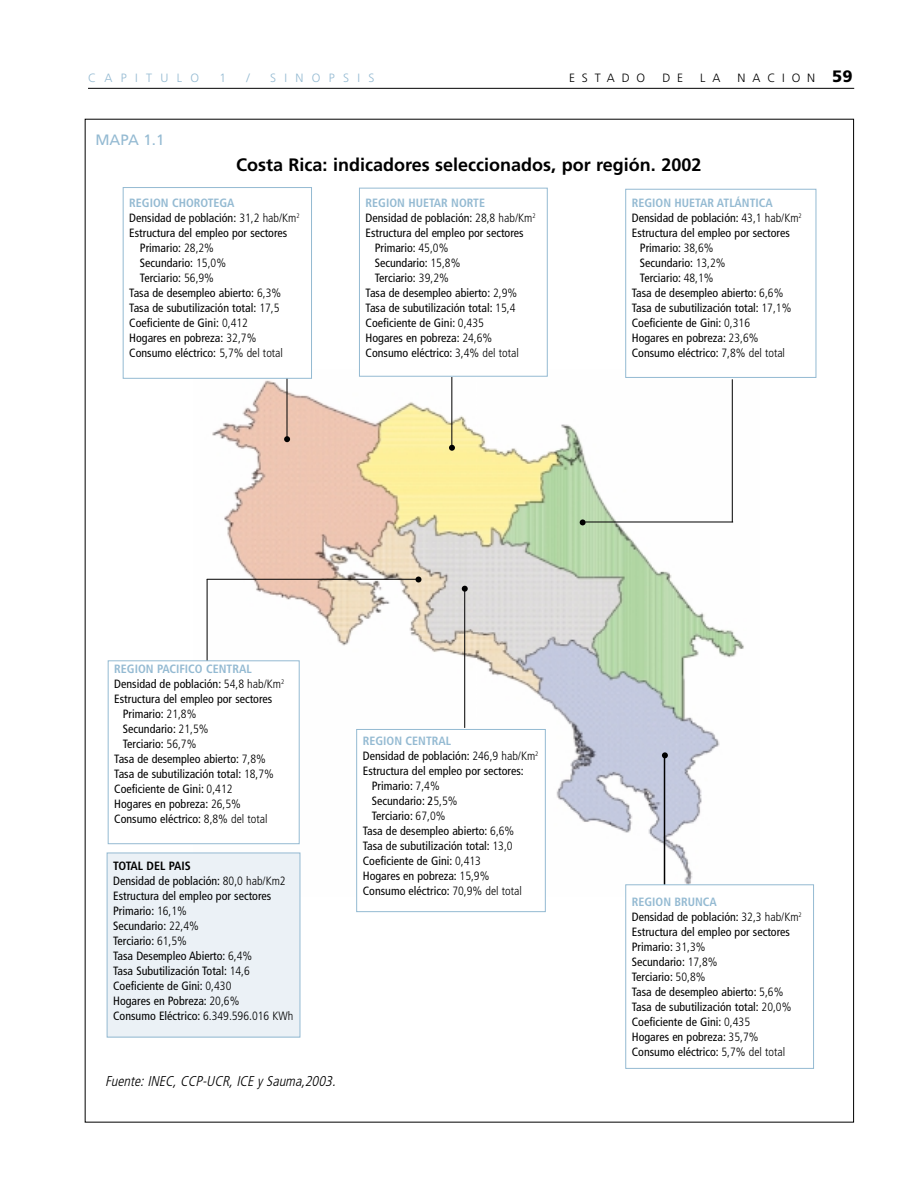
<style>
.page{position:relative;width:918px;height:1188px;background:#fff}
.page>*{position:absolute;margin:0;border:0;box-sizing:border-box;transform-origin:0 0}
.t1{font:700 18px "Frutiger";color:#000}
.t2{font:15px "Frutiger";color:#94bad2}
.t3{font:italic 300 condensed 14.25px "Frutiger";color:#000}
.t4{font:condensed 12px/15px "Frutiger";color:#000}
.t5{font:700 condensed 12px "Frutiger";color:#94bad2}
.t6{font:300 12px "Frutiger";letter-spacing:.695em;color:#94bad2}
.t7{font:300 12px "Frutiger";letter-spacing:.575em;color:#000}
.s1{font-weight:900;font-size:16.5px}
.s2{font-weight:300}
.s3{font-weight:700}
.s4{font-weight:700;color:#94bad2}
</style>
<div class="page">
<hr style="left:88px;top:88px;width:766px;height:1px;background:#000">
<img style="left:194px;top:377px;width:550px;height:519px">
<hr style="left:287px;top:368px;width:1px;height:72px;background:#000">
<hr style="left:207px;top:579px;width:210px;height:1px;background:#000">
<hr style="left:207px;top:579px;width:1px;height:105px;background:#000">
<div style="left:108px;top:661px;width:191px;height:183px;background:#fff"></div>
<div style="left:108px;top:660px;width:192px;height:184px;border:1px solid #94bad2"></div>
<div style="left:123px;top:188px;width:189px;height:190px;background:#fff"></div>
<div style="left:123px;top:187px;width:189px;height:192px;border:1px solid #94bad2"></div>
<svg style="left:284px;top:436px;width:6px;height:6px"></svg>
<hr style="left:451px;top:375px;width:1px;height:72px;background:#000">
<svg style="left:449px;top:445px;width:6px;height:6px"></svg>
<svg style="left:580px;top:519px;width:6px;height:6px"></svg>
<svg style="left:416px;top:577px;width:5px;height:5px"></svg>
<svg style="left:462px;top:586px;width:6px;height:6px"></svg>
<svg style="left:662px;top:752px;width:6px;height:6px"></svg>
<hr style="left:585px;top:522px;width:148px;height:1px;background:#000">
<hr style="left:732px;top:379px;width:1px;height:143px;background:#000">
<hr style="left:464px;top:590px;width:1px;height:138px;background:#000">
<div style="left:357px;top:729px;width:188px;height:183px;background:#fff"></div>
<div style="left:356px;top:729px;width:190px;height:183px;border:1px solid #94bad2"></div>
<div style="left:107px;top:853px;width:193px;height:184px;background:#ebf1f6"></div>
<div style="left:107px;top:853px;width:193px;height:184px;border:1px solid #94bad2"></div>
<hr style="left:664px;top:756px;width:1px;height:138px;background:#000">
<div style="left:359px;top:188px;width:189px;height:189px;border:1px solid #94bad2"></div>
<div style="left:625px;top:189px;width:191px;height:189px;border:1px solid #94bad2"></div>
<div style="left:626px;top:885px;width:188px;height:183px;background:#fff"></div>
<div style="left:625px;top:884px;width:189px;height:185px;border:1px solid #94bad2"></div>
<p class="t6" style="left:88px;top:73px;width:113px">CAPITULO</p>
<p class="t6" style="left:219px;top:73px;width:8px">1</p>
<p class="t6" style="left:246px;top:73px;width:5px">/</p>
<p class="t6" style="left:270px;top:73px;width:106px">SINOPSIS</p>
<p class="t7" style="left:569px;top:73px;width:78px">ESTADO</p>
<p class="t7" style="left:662px;top:73px;width:22px">D E</p>
<p class="t7" style="left:700px;top:73px;width:22px">L A</p>
<p class="t7" style="left:738px;top:73px;width:116px">NACION <span class="s1">59</span></p>
<p class="t2" style="left:95px;top:133px;width:71px">MAPA 1.1</p>
<h1 class="t1" style="left:236px;top:158px;width:467px">Costa Rica: indicadores seleccionados, por región. 2002</h1>
<p class="t5" style="left:129px;top:198px;width:107px">REGION CHOROTEGA</p>
<p class="t4" style="left:129px;top:211px;width:172px">Densidad de población: <span class="s2">31,2 hab/Km</span><sup>2</sup></p>
<p class="t4" style="left:129px;top:226px;width:160px">Estructura del empleo por sectores</p>
<p class="t4" style="left:140px;top:241px;width:76px">Primario: <span class="s2">28,2%</span></p>
<p class="t4" style="left:140px;top:256px;width:88px">Secundario: <span class="s2">15,0%</span></p>
<p class="t4" style="left:140px;top:271px;width:76px">Terciario: <span class="s2">56,9%</span></p>
<p class="t4" style="left:129px;top:286px;width:154px">Tasa de desempleo abierto: <span class="s2">6,3%</span></p>
<p class="t4" style="left:129px;top:301px;width:152px">Tasa de subutilización total: <span class="s2">17,5</span></p>
<p class="t4" style="left:129px;top:316px;width:120px">Coeficiente de Gini: <span class="s2">0,412</span></p>
<p class="t4" style="left:129px;top:331px;width:129px">Hogares en pobreza: <span class="s2">32,7%</span></p>
<p class="t4" style="left:129px;top:346px;width:155px">Consumo eléctrico: <span class="s2">5,7% del total</span></p>
<p class="t5" style="left:366px;top:198px;width:121px">REGION HUETAR NORTE</p>
<p class="t4" style="left:366px;top:211px;width:171px">Densidad de población: <span class="s2">28,8 hab/Km</span><sup>2</sup></p>
<p class="t4" style="left:366px;top:226px;width:160px">Estructura del empleo por sectores</p>
<p class="t4" style="left:375px;top:241px;width:75px">Primario: <span class="s2">45,0%</span></p>
<p class="t4" style="left:375px;top:256px;width:87px">Secundario: <span class="s2">15,8%</span></p>
<p class="t4" style="left:375px;top:271px;width:76px">Terciario: <span class="s2">39,2%</span></p>
<p class="t4" style="left:366px;top:286px;width:153px">Tasa de desempleo abierto: <span class="s2">2,9%</span></p>
<p class="t4" style="left:366px;top:301px;width:151px">Tasa de subutilización total: <span class="s2">15,4</span></p>
<p class="t4" style="left:366px;top:316px;width:120px">Coeficiente de Gini: <span class="s2">0,435</span></p>
<p class="t4" style="left:366px;top:331px;width:128px">Hogares en pobreza: <span class="s2">24,6%</span></p>
<p class="t4" style="left:366px;top:346px;width:155px">Consumo eléctrico: <span class="s2">3,4% del total</span></p>
<p class="t5" style="left:632px;top:198px;width:143px">REGION HUETAR ATLÁNTICA</p>
<p class="t4" style="left:632px;top:211px;width:171px">Densidad de población: <span class="s2">43,1 hab/Km</span><sup>2</sup></p>
<p class="t4" style="left:632px;top:226px;width:160px">Estructura del empleo por sectores</p>
<p class="t4" style="left:640px;top:241px;width:75px">Primario: <span class="s2">38,6%</span></p>
<p class="t4" style="left:640px;top:256px;width:87px">Secundario: <span class="s2">13,2%</span></p>
<p class="t4" style="left:640px;top:271px;width:75px">Terciario: <span class="s2">48,1%</span></p>
<p class="t4" style="left:632px;top:286px;width:153px">Tasa de desempleo abierto: <span class="s2">6,6%</span></p>
<p class="t4" style="left:632px;top:301px;width:161px">Tasa de subutilización total: <span class="s2">17,1%</span></p>
<p class="t4" style="left:632px;top:316px;width:120px">Coeficiente de Gini: <span class="s2">0,316</span></p>
<p class="t4" style="left:632px;top:331px;width:128px">Hogares en pobreza: <span class="s2">23,6%</span></p>
<p class="t4" style="left:632px;top:346px;width:155px">Consumo eléctrico: <span class="s2">7,8% del total</span></p>
<p class="t5" style="left:114px;top:664px;width:139px">REGION PACIFICO CENTRAL</p>
<p class="t4" style="left:114px;top:678px;width:171px">Densidad de población: <span class="s2">54,8 hab/Km</span><sup>2</sup></p>
<p class="t4" style="left:114px;top:693px;width:160px">Estructura del empleo por sectores</p>
<p class="t4" style="left:123px;top:708px;width:75px">Primario: <span class="s2">21,8%</span></p>
<p class="t4" style="left:123px;top:723px;width:87px">Secundario: <span class="s2">21,5%</span></p>
<p class="t4" style="left:123px;top:738px;width:75px">Terciario: <span class="s2">56,7%</span></p>
<p class="t4" style="left:114px;top:753px;width:153px">Tasa de desempleo abierto: <span class="s2">7,8%</span></p>
<p class="t4" style="left:114px;top:768px;width:161px">Tasa de subutilización total: <span class="s2">18,7%</span></p>
<p class="t4" style="left:114px;top:783px;width:120px">Coeficiente de Gini: <span class="s2">0,412</span></p>
<p class="t4" style="left:114px;top:798px;width:128px">Hogares en pobreza: <span class="s2">26,5%</span></p>
<p class="t4" style="left:114px;top:813px;width:155px">Consumo eléctrico: <span class="s2">8,8% del total</span></p>
<p class="t4" style="left:113px;top:860px;width:182px"><span class="s3">TOTAL DEL PAIS<br></span>Densidad de población: <span class="s2">80,0 hab/Km2<br></span>Estructura del empleo por sectores<br>Primario: <span class="s2">16,1%<br></span>Secundario: <span class="s2">22,4%<br></span>Terciario: <span class="s2">61,5%<br></span>Tasa Desempleo Abierto: <span class="s2">6,4%<br></span>Tasa Subutilización Total: <span class="s2">14,6<br></span>Coeficiente de Gini: <span class="s2">0,430<br></span>Hogares en Pobreza: <span class="s2">20,6%<br></span>Consumo Eléctrico: <span class="s2">6.349.596.016 KWh</span></p>
<p class="t3" style="left:105px;top:1075px;width:235px">Fuente:INEC,CCP-UCR,ICE y Sauma,2003.</p>
<p class="t5" style="left:363px;top:736px;width:90px">REGION CENTRAL</p>
<p class="t4" style="left:363px;top:749px;width:177px">Densidad de población: <span class="s2">246,9 hab/Km</span><sup>2</sup></p>
<p class="t4" style="left:363px;top:764px;width:163px">Estructura del empleo por sectores:</p>
<p class="t4" style="left:372px;top:779px;width:69px">Primario: <span class="s2">7,4%</span></p>
<p class="t4" style="left:372px;top:794px;width:87px">Secundario: 2<span class="s2">5,5%</span></p>
<p class="t4" style="left:372px;top:809px;width:75px">Terciario: <span class="s2">67,0%</span></p>
<p class="t4" style="left:363px;top:824px;width:153px">Tasa de desempleo abierto: <span class="s2">6,6%</span></p>
<p class="t4" style="left:363px;top:839px;width:151px">Tasa de subutilización total: <span class="s2">13,0</span></p>
<p class="t4" style="left:363px;top:854px;width:120px">Coeficiente de Gini: <span class="s2">0,413</span></p>
<p class="t4" style="left:363px;top:869px;width:128px">Hogares en pobreza: <span class="s2">15,9%</span></p>
<p class="t4" style="left:363px;top:884px;width:161px">Consumo eléctrico: <span class="s2">70,9% del total</span></p>
<p class="t4" style="left:632px;top:896px;width:171px"><span class="s4">REGION BRUNCA<br></span>Densidad de población: <span class="s2">32,3 hab/Km</span><sup>2<br></sup>Estructura del empleo por sectores<br>Primario: <span class="s2">31,3%<br></span>Secundario: <span class="s2">17,8%<br></span>Terciario: <span class="s2">50,8%<br></span>Tasa de desempleo abierto: <span class="s2">5,6%<br></span>Tasa de subutilización total: <span class="s2">20,0%<br></span>Coeficiente de Gini: <span class="s2">0,435<br></span>Hogares en pobreza: <span class="s2">35,7%<br></span>Consumo eléctrico: <span class="s2">5,7% del total</span></p>
</div>
